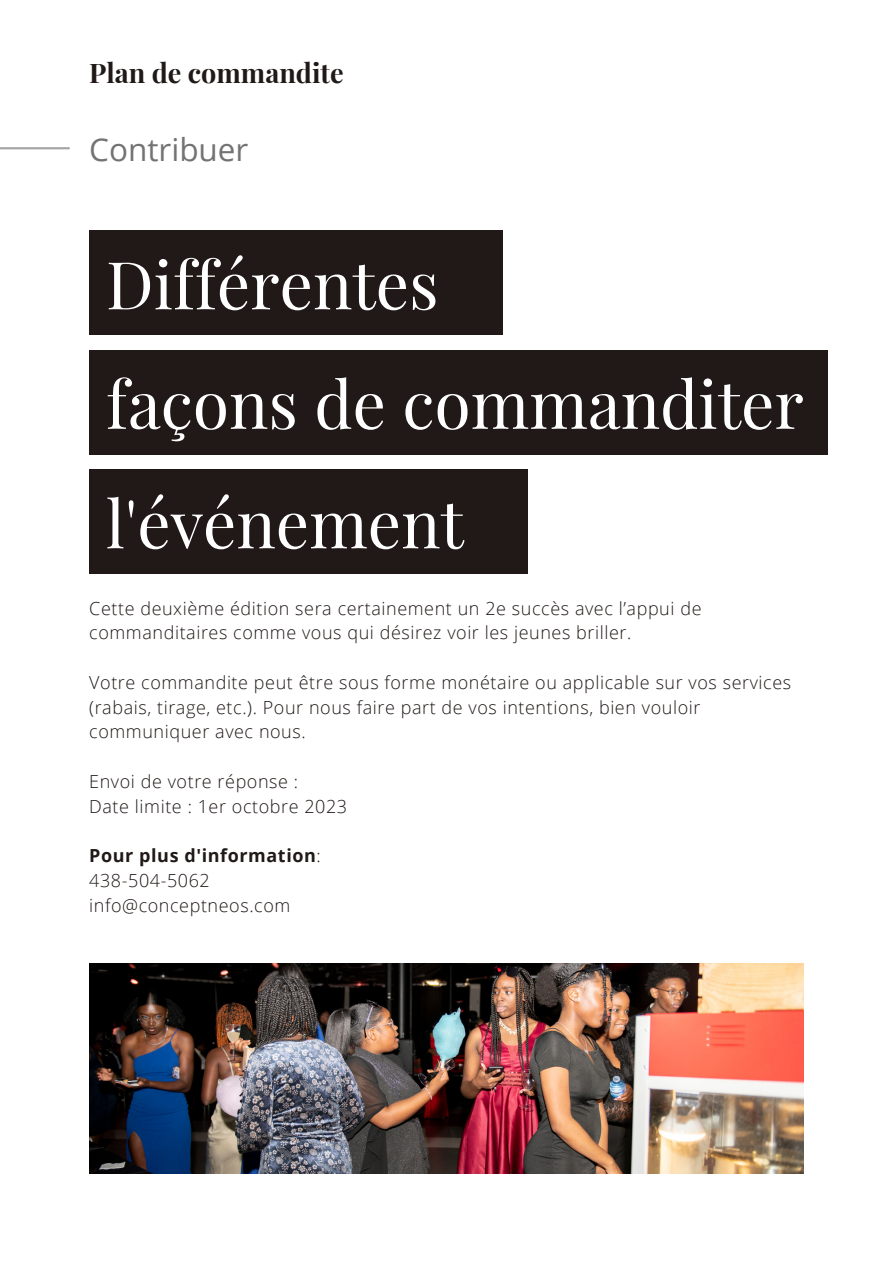
<style>
.page{position:relative;width:893px;height:1264px;background:#fff}
.page>*{position:absolute;margin:0;border:0;box-sizing:border-box;transform-origin:0 0}
.t1{font:66px "Playfair Display";color:#fff}
.t2{font:31.5px "Open Sans";color:#737373}
.t3{font:700 27px "Playfair Display";color:#201917}
.t4{font:300 18px/24.8px "Open Sans";letter-spacing:.035em;color:#201917}
.t5{font:700 18px "Open Sans";letter-spacing:.03em;color:#201917}
.s1{font-weight:300}
</style>
<div class="page">
<div style="left:89px;top:230px;width:414px;height:105px;background:#201917"></div>
<hr style="left:0;top:147px;width:69px;height:2px;background:#a6a6a6">
<div style="left:89px;top:350px;width:739px;height:104px;background:#201917"></div>
<div style="left:89px;top:469px;width:439px;height:105px;background:#201917"></div>
<img style="left:89px;top:963px;width:714px;height:209px">
<p class="t3" style="left:89px;top:54px;width:256px">Plan de commandite</p>
<p class="t2" style="left:89px;top:127px;width:161px">Contribuer</p>
<p class="t1" style="left:106px;top:238px;width:334px">Différentes</p>
<p class="t1" style="left:106px;top:357px;width:699px">façons de commanditer</p>
<p class="t1" style="left:106px;top:477px;width:359px">l'événement</p>
<p class="t4" style="left:89px;top:595px;width:613px">Cette deuxième édition sera certainement un 2e succès avec l’appui de commanditaires comme vous qui désirez voir les jeunes briller.</p>
<p class="t4" style="left:89px;top:669px;width:703px">Votre commandite peut être sous forme monétaire ou applicable sur vos services (rabais, tirage, etc.). Pour nous faire part de vos intentions, bien vouloir communiquer avec nous.</p>
<p class="t4" style="left:89px;top:768px;width:210px">Envoi de votre réponse :</p>
<p class="t4" style="left:89px;top:793px;width:259px">Date limite : 1er octobre 2023</p>
<p class="t5" style="left:89px;top:842px;width:233px">Pour plus d'information<span class="s1">:</span></p>
<p class="t4" style="left:89px;top:867px;width:122px">438-504-5062</p>
<p class="t4" style="left:89px;top:892px;width:202px">info@conceptneos.com</p>
</div>
